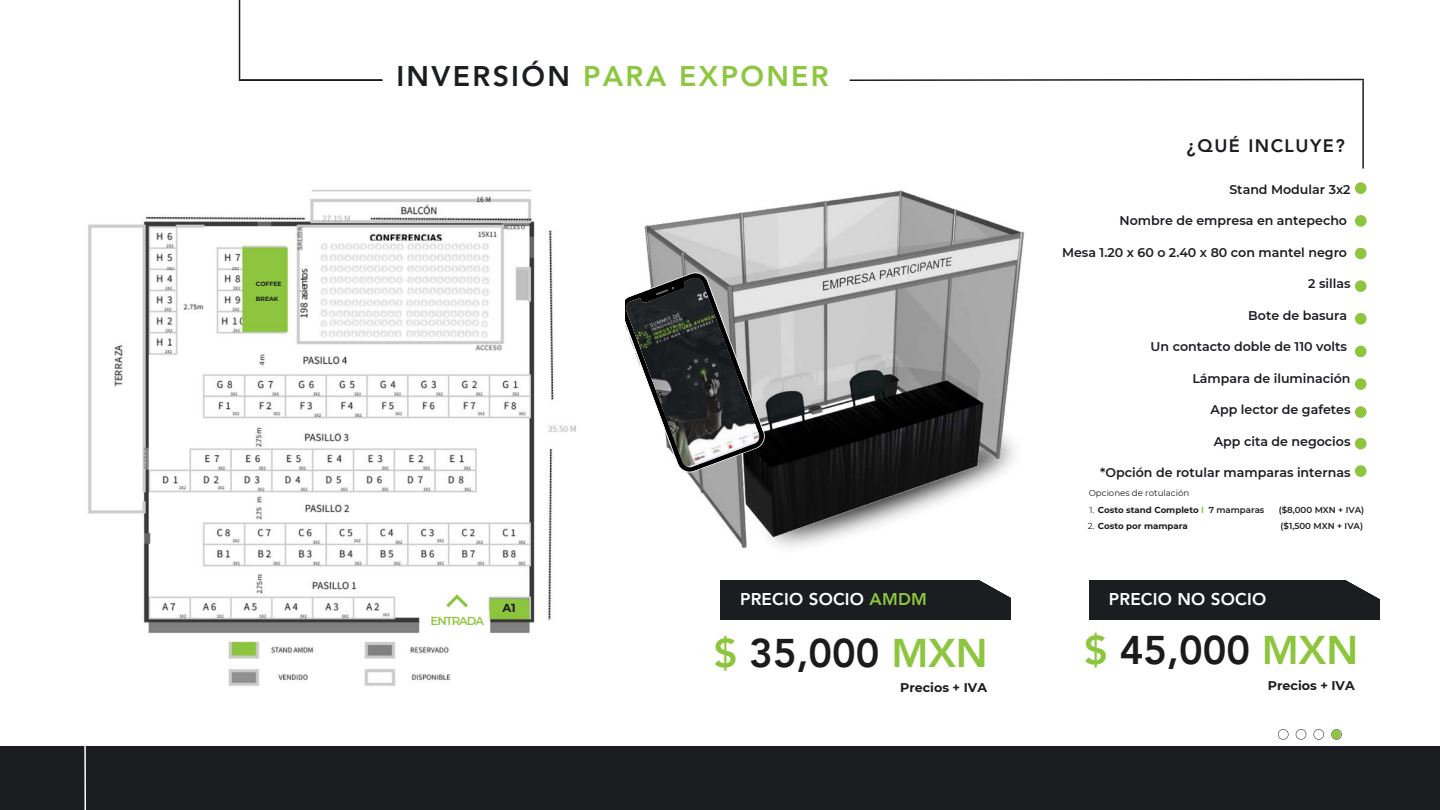
<style>
.page{position:relative;width:1440px;height:810px;background:#fff}
.page>*{position:absolute;margin:0;border:0;box-sizing:border-box;transform-origin:0 0}
.t1{font:800 40px "Avenir LT Pro";color:#1b1b1b}
.t2{font:800 28.4px "Avenir LT Pro";letter-spacing:.08em;color:#8dc63f}
.t3{font:800 18.1px "Avenir LT Pro";letter-spacing:.08em;color:#1b1d21}
.t4{font:800 17px "Avenir LT Pro";letter-spacing:.015em;color:#fff}
.t5{font:600 12.6px "Montserrat";color:#1b1d21}
.t6{font:700 12.6px "Montserrat";color:#1b1d21}
.t7{font:600 11.6px "Montserrat";letter-spacing:-.085em;color:#92c83e}
.t8{font:700 11.6px "Montserrat";color:#1b1d21}
.t9{font:700 8.6px "Montserrat";color:#1b1d21}
.t10{font:600 8.6px "Montserrat";color:#1b1d21}
.t11{font:8.6px "Montserrat";color:#1b1d21}
.t12{font:700 6.1px "Montserrat";color:#1b1d21}
.s1{color:#1b1d21}
.s2{font-weight:400}
.s3{color:#8dc63e}
.s4{font-weight:600}
</style>
<div class="page">
<svg style="left:1278px;top:729px;width:64px;height:11px"></svg>
<div style="left:1332px;top:730px;width:9px;height:9px;background:#8dc63e;border-radius:50%"></div>
<hr style="left:239px;top:0;width:1px;height:81px;background:#1b1d21">
<hr style="left:240px;top:79px;width:142px;height:2px;background:#1b1d21">
<svg style="left:849px;top:78px;width:515px;height:3px"></svg>
<hr style="left:1362px;top:80px;width:2px;height:89px;background:#1b1d21">
<div style="left:1355px;top:182px;width:12px;height:12px;background:#8dc63e;border-radius:50%"></div>
<div style="left:1355px;top:215px;width:12px;height:12px;background:#8dc63e;border-radius:50%"></div>
<div style="left:1355px;top:248px;width:12px;height:11px;background:#8dc63e;border-radius:50%"></div>
<div style="left:1355px;top:280px;width:12px;height:12px;background:#8dc63e;border-radius:50%"></div>
<div style="left:1355px;top:313px;width:12px;height:12px;background:#8dc63e;border-radius:50%"></div>
<div style="left:1355px;top:346px;width:12px;height:11px;background:#8dc63e;border-radius:50%"></div>
<div style="left:1355px;top:378px;width:12px;height:12px;background:#8dc63e;border-radius:50%"></div>
<div style="left:1355px;top:406px;width:12px;height:12px;background:#8dc63e;border-radius:50%"></div>
<img style="left:644px;top:190px;width:381px;height:359px">
<div style="left:720px;top:580px;width:291px;height:40px;background:#1b1d21"></div>
<div style="left:1089px;top:580px;width:290px;height:40px;background:#1b1d21"></div>
<svg style="left:966px;top:500px;width:59px;height:98px"></svg>
<svg style="left:625px;top:247px;width:142px;height:286px"></svg>
<div style="left:0;top:746px;width:1440px;height:64px;background:#1b1d21"></div>
<svg style="left:84px;top:746px;width:2px;height:64px"></svg>
<img style="left:88px;top:189px;width:488px;height:497px">
<svg style="left:446px;top:594px;width:22px;height:13px"></svg>
<div style="left:1355px;top:438px;width:12px;height:11px;background:#8dc63e;border-radius:50%"></div>
<div style="left:1355px;top:465px;width:12px;height:12px;background:#8dc63e;border-radius:50%"></div>
<svg style="left:1346px;top:580px;width:34px;height:25px"></svg>
<p class="t12" style="left:256px;top:280px;width:27px">COFFEE</p>
<p class="t12" style="left:256px;top:295px;width:24px">BREAK</p>
<h2 class="t2" style="left:396px;top:64px;width:434px"><span class="s1">INVERSIÓN</span> PARA EXPONER</h2>
<h3 class="t3" style="left:1187px;top:138px;width:160px">¿QUÉ INCLUYE?</h3>
<p class="t5" style="left:1229px;top:181px;width:123px">Stand Modular 3x2</p>
<p class="t5" style="left:1119px;top:213px;width:229px">Nombre de empresa en antepecho</p>
<p class="t5" style="left:1062px;top:244px;width:287px">Mesa 1.20 x 60 o 2.40 x 80 con mantel negro</p>
<p class="t5" style="left:1308px;top:276px;width:44px">2 sillas</p>
<p class="t5" style="left:1248px;top:307px;width:100px">Bote de basura</p>
<p class="t5" style="left:1151px;top:339px;width:198px">Un contacto doble de 110 volts</p>
<p class="t5" style="left:1192px;top:370px;width:160px">Lámpara de iluminación</p>
<p class="t5" style="left:1211px;top:402px;width:141px">App lector de gafetes</p>
<p class="t5" style="left:1214px;top:433px;width:138px">App cita de negocios</p>
<p class="t5" style="left:1100px;top:465px;width:252px">*Opción de rotular mamparas internas</p>
<p class="t11" style="left:1089px;top:488px;width:102px">Opciones de rotulación</p>
<p class="t9" style="left:1090px;top:505px;width:176px"><span class="s2">1.</span> Costo stand Completo <span class="s3">I</span> <span class="s4">7 mamparas</span></p>
<p class="t10" style="left:1279px;top:505px;width:87px">($8,000 MXN + IVA)</p>
<p class="t9" style="left:1088px;top:521px;width:101px"><span class="s2">2.</span> Costo por mampara</p>
<p class="t10" style="left:1281px;top:521px;width:84px">($1,500 MXN + IVA)</p>
<p class="t7" style="left:431px;top:614px;width:55px">ENTRADA</p>
<p class="t8" style="left:502px;top:600px;width:15px">A1</p>
<h3 class="t4" style="left:740px;top:592px;width:188px">PRECIO SOCIO <span class="s3">AMDM</span></h3>
<h3 class="t4" style="left:1109px;top:592px;width:159px">PRECIO NO SOCIO</h3>
<h1 class="t1" style="left:714px;top:637px;width:275px"><span class="s3">$</span> 35,000 <span class="s3">MXN</span></h1>
<h1 class="t1" style="left:1084px;top:634px;width:275px"><span class="s3">$</span> 45,000 <span class="s3">MXN</span></h1>
<p class="t6" style="left:900px;top:680px;width:88px">Precios + IVA</p>
<p class="t6" style="left:1268px;top:678px;width:88px">Precios + IVA</p>
</div>
